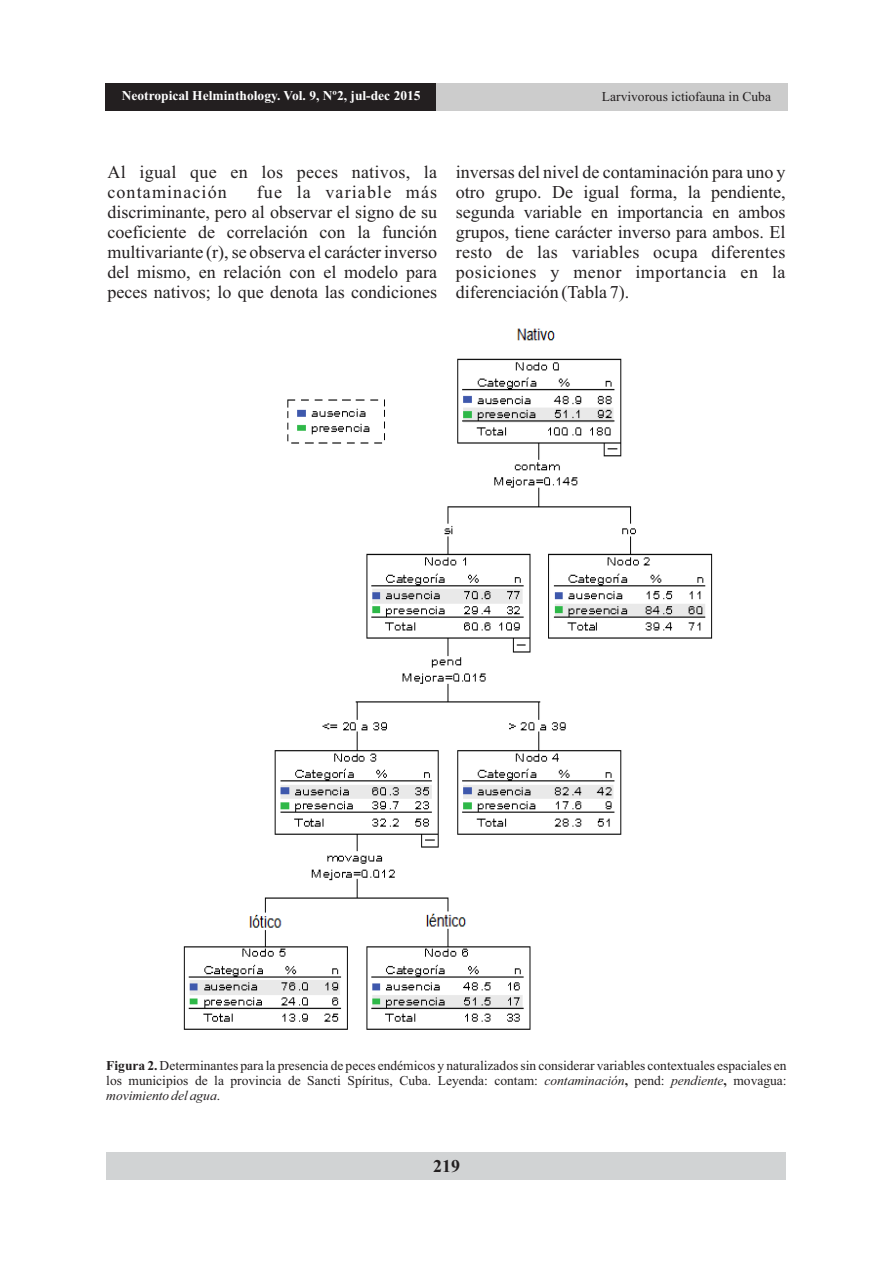
<style>
.page{position:relative;width:893px;height:1263px;background:#fff}
.page>*{position:absolute;margin:0;border:0;box-sizing:border-box;transform-origin:0 0}
.t1{font:18px/20px "Times New Roman";color:#231f20;text-align:justify}
.t2{font:700 18px "Times New Roman";color:#231f20}
.t3{font:13.5px/15px "Times New Roman";color:#231f20;text-align:justify}
.t4{font:700 13.5px "Times New Roman";color:#fff}
.s1{font-weight:700}
.s2{font-style:italic}
</style>
<div class="page">
<div style="left:107px;top:1152px;width:679px;height:28px;background:#d1d3d4"></div>
<img style="left:183px;top:328px;width:530px;height:702px">
<div style="left:106px;top:83px;width:681px;height:28px;background:#ccc"></div>
<div style="left:106px;top:83px;width:330px;height:28px;background:#231f20"></div>
<p class="t4" style="left:122px;top:91px;width:300px">Neotropical Helminthology. Vol. 9, Nº2, jul-dec 2015</p>
<p class="t3" style="left:602px;top:91px;width:171px">Larvivorous ictiofauna in Cuba</p>
<p class="t1" style="left:107px;top:164px;width:331px">Al igual que en los peces nativos, la contaminación</p>
<p class="t1" style="left:107px;top:184px;width:331px;text-indent:149px">fue la variable más discriminante, pero al observar el signo de su coeficiente de correlación con la función multivariante (r), se observa el carácter inverso del mismo, en relación con el modelo para peces nativos; lo que denota las condiciones</p>
<p class="t1" style="left:456px;top:164px;width:331px">inversas del nivel de contaminación para uno y otro grupo. De igual forma, la pendiente, segunda variable en importancia en ambos grupos, tiene carácter inverso para ambos. El resto de las variables ocupa diferentes posiciones y menor importancia en la diferenciación (Tabla 7).</p>
<p class="t3" style="left:106px;top:1059px;width:682px"><span class="s1">Figura 2.</span> Determinantes para la presencia de peces endémicos y naturalizados sin considerar variables contextuales espaciales en los municipios de la provincia de Sancti Spíritus, Cuba. Leyenda: contam: <span class="s2">contaminación</span><span class="s1">,</span> pend: <span class="s2">pendiente</span><span class="s1">,</span> movagua: <span class="s2">movimiento del agua</span>.</p>
<p class="t2" style="left:433px;top:1160px;width:28px">219</p>
</div>
